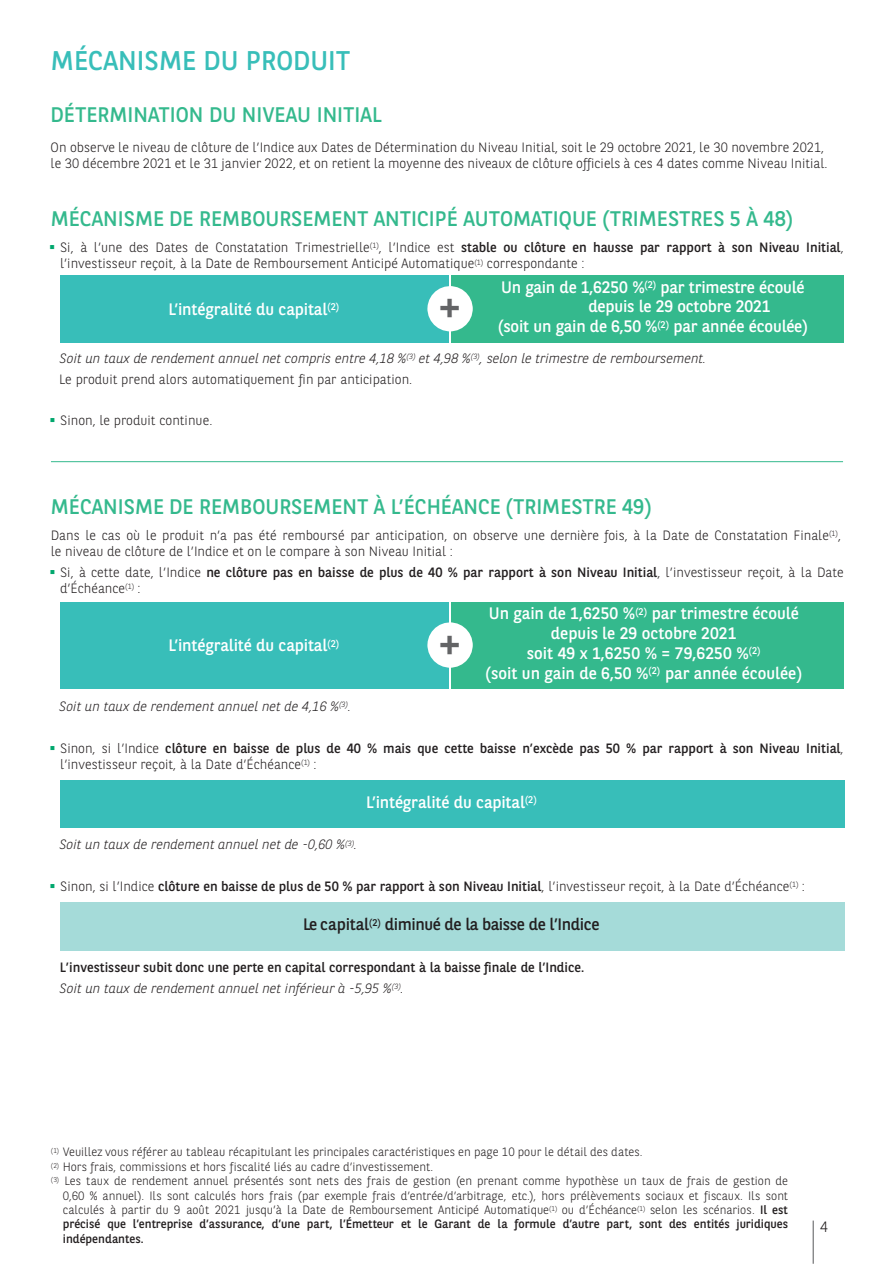
<style>
.page{position:relative;width:893px;height:1264px;background:#fff}
.page>*{position:absolute;margin:0;border:0;box-sizing:border-box;transform-origin:0 0}
.t1{font:45px "BNPP Sans";color:#636466}
.t2{font:27px "BNPP Sans";color:#38beb9}
.t3{font:21px "BNPP Sans";color:#34b98d}
.t4{font:16.5px/19.8px "BNPP Sans";letter-spacing:-.005em;color:#fff}
.t5{font:16.5px "BNPP Sans";letter-spacing:-.02em;color:#231f20}
.t6{font:300 15px "BNPP Sans";color:#231f20}
.t7{font:300 13.5px/16.2px "BNPP Sans";color:#231f20}
.t8{font:italic 300 13.5px "BNPP Sans";color:#231f20}
.t9{font:13.5px/16.2px "BNPP Sans";color:#231f20}
.t10{font:300 12px/14.4px "BNPP Sans";color:#231f20;text-align:justify}
.s1{color:#00a76d}
.s2{font-weight:400}
.s3{font-weight:300}
</style>
<div class="page">
<hr style="left:812px;top:1220px;width:1px;height:43px;background:#636466">
<hr style="left:51px;top:461px;width:792px;height:1px;background:#34b98d">
<div style="left:60px;top:275px;width:389px;height:67px;background:#38beb9"></div>
<div style="left:451px;top:275px;width:392px;height:67px;background:#34b98d"></div>
<svg style="left:427px;top:286px;width:45px;height:45px"></svg>
<div style="left:60px;top:902px;width:784px;height:48px;background:#a5dbd9"></div>
<div style="left:60px;top:780px;width:784px;height:48px;background:#38beb9"></div>
<div style="left:60px;top:602px;width:389px;height:86px;background:#38beb9"></div>
<div style="left:451px;top:602px;width:392px;height:86px;background:#34b98d"></div>
<svg style="left:427px;top:622px;width:45px;height:45px"></svg>
<p class="t2" style="left:51px;top:42px;width:301px">MÉCANISME DU PRODUIT</p>
<p class="t3" style="left:51px;top:100px;width:332px">DÉTERMINATION DU NIVEAU INITIAL</p>
<p class="t7" style="left:51px;top:139px;width:778px">On observe le niveau de clôture de l’Indice aux Dates de Détermination du Niveau Initial, soit le 29 octobre 2021, le 30 novembre 2021, le 30 décembre 2021 et le 31 janvier 2022, et on retient la moyenne des niveaux de clôture officiels à ces 4 dates comme Niveau Initial.</p>
<p class="t3" style="left:51px;top:205px;width:743px">MÉCANISME DE REMBOURSEMENT ANTICIPÉ AUTOMATIQUE (TRIMESTRES 5 À 48)</p>
<p class="t7" style="left:60px;top:239px;width:785px;text-indent:-11px"><span class="s1">▪</span> Si, à l’une des Dates de Constatation Trimestrielle<sup>(1)</sup>, l’Indice est <span class="s2">stable ou clôture en hausse par rapport à son Niveau Initial</span>, l’investisseur reçoit, à la Date de Remboursement Anticipé Automatique<sup>(1)</sup> correspondante :</p>
<p class="t4" style="left:168px;top:298px;width:172px">L’intégralité du capital<sup>(2)</sup></p>
<p class="t1" style="left:438px;top:277px;width:25px">+</p>
<p class="t4" style="left:588px;top:276px;width:218px;text-indent:-87px">Un gain de 1,6250 %<sup>(2)</sup> par trimestre écoulé depuis le 29 octobre 2021</p>
<p class="t4" style="left:498px;top:316px;width:311px">(soit un gain de 6,50 %<sup>(2)</sup> par année écoulée)</p>
<p class="t8" style="left:60px;top:349px;width:648px">Soit un taux de rendement annuel net compris entre 4,18 %<sup>(3)</sup> et 4,98 %<sup>(3)</sup>, selon le trimestre de remboursement.</p>
<p class="t7" style="left:59px;top:370px;width:355px">Le produit prend alors automatiquement fin par anticipation.</p>
<p class="t7" style="left:50px;top:411px;width:164px"><span class="s1">▪</span> Sinon, le produit continue.</p>
<p class="t3" style="left:51px;top:492px;width:602px">MÉCANISME DE REMBOURSEMENT À L’ÉCHÉANCE (TRIMESTRE 49)</p>
<p class="t7" style="left:51px;top:526px;width:791px">Dans le cas où le produit n’a pas été remboursé par anticipation, on observe une dernière fois, à la Date de Constatation Finale<sup>(1)</sup>, le niveau de clôture de l’Indice et on le compare à son Niveau Initial :</p>
<p class="t7" style="left:60px;top:563px;width:785px;text-indent:-11px"><span class="s1">▪</span> Si, à cette date, l’Indice <span class="s2">ne clôture pas en baisse de plus de 40 % par rapport à son Niveau Initial</span>, l’investisseur reçoit, à la Date d’Échéance<sup>(1)</sup> :</p>
<p class="t4" style="left:168px;top:634px;width:172px">L’intégralité du capital<sup>(2)</sup></p>
<p class="t8" style="left:59px;top:696px;width:293px">Soit un taux de rendement annuel net de 4,16 %<sup>(3)</sup>.</p>
<p class="t1" style="left:438px;top:613px;width:25px">+</p>
<p class="t4" style="left:485px;top:602px;width:318px;text-align:center">Un gain de 1,6250 %<sup>(2)</sup> par trimestre écoulé depuis le 29 octobre 2021<br>soit 49 x 1,6250 % = 79,6250 %<sup>(2)<br></sup>(soit un gain de 6,50 %<sup>(2)</sup> par année écoulée)</p>
<p class="t9" style="left:60px;top:739px;width:785px;text-indent:-11px"><span class="s1">▪</span> <span class="s3">Sinon, si l’Indice</span> clôture en baisse de plus de 40 % mais que cette baisse n’excède pas 50 % par rapport à son Niveau Initial<span class="s3">, l’investisseur reçoit, à la Date d’Échéance</span><sup>(1)</sup> <span class="s3">:</span></p>
<p class="t8" style="left:59px;top:835px;width:299px">Soit un taux de rendement annuel net de -0,60 %<sup>(3)</sup>.</p>
<p class="t4" style="left:366px;top:791px;width:172px">L’intégralité du capital<sup>(2)</sup></p>
<p class="t7" style="left:50px;top:877px;width:756px"><span class="s1">▪</span> Sinon, si l’Indice <span class="s2">clôture en baisse de plus de 50 % par rapport à son Niveau Initial</span>, l’investisseur reçoit, à la Date d’Échéance<sup>(1)</sup> :</p>
<p class="t5" style="left:303px;top:912px;width:298px">Le capital<sup>(2)</sup> diminué de la baisse de l’Indice</p>
<p class="t9" style="left:60px;top:958px;width:526px">L’investisseur subit donc une perte en capital correspondant à la baisse finale de l’Indice.</p>
<p class="t8" style="left:60px;top:978px;width:346px">Soit un taux de rendement annuel net inférieur à -5,95 %<sup>(3)</sup>.</p>
<p class="t10" style="left:51px;top:1144px;width:593px"><sup>(1)</sup> Veuillez vous référer au tableau récapitulant les principales caractéristiques en page 10 pour le détail des dates.</p>
<p class="t10" style="left:51px;top:1158px;width:384px"><sup>(2)</sup> Hors frais, commissions et hors fiscalité liés au cadre d’investissement.</p>
<p class="t10" style="left:63px;top:1172px;width:727px;text-indent:-12px"><sup>(3)</sup> Les taux de rendement annuel présentés sont nets des frais de gestion (en prenant comme hypothèse un taux de frais de gestion de 0,60 % annuel). Ils sont calculés hors frais (par exemple frais d’entrée/d’arbitrage, etc.), hors prélèvements sociaux et fiscaux. Ils sont calculés à partir du 9 août 2021 jusqu’à la Date de Remboursement Anticipé Automatique<sup>(1)</sup> ou d’Échéance<sup>(1)</sup> selon les scénarios. <span class="s2">Il est précisé que l’entreprise d’assurance, d’une part, l’Émetteur et le Garant de la formule d’autre part, sont des entités juridiques indépendantes.</span></p>
<p class="t6" style="left:820px;top:1216px;width:9px">4</p>
</div>
